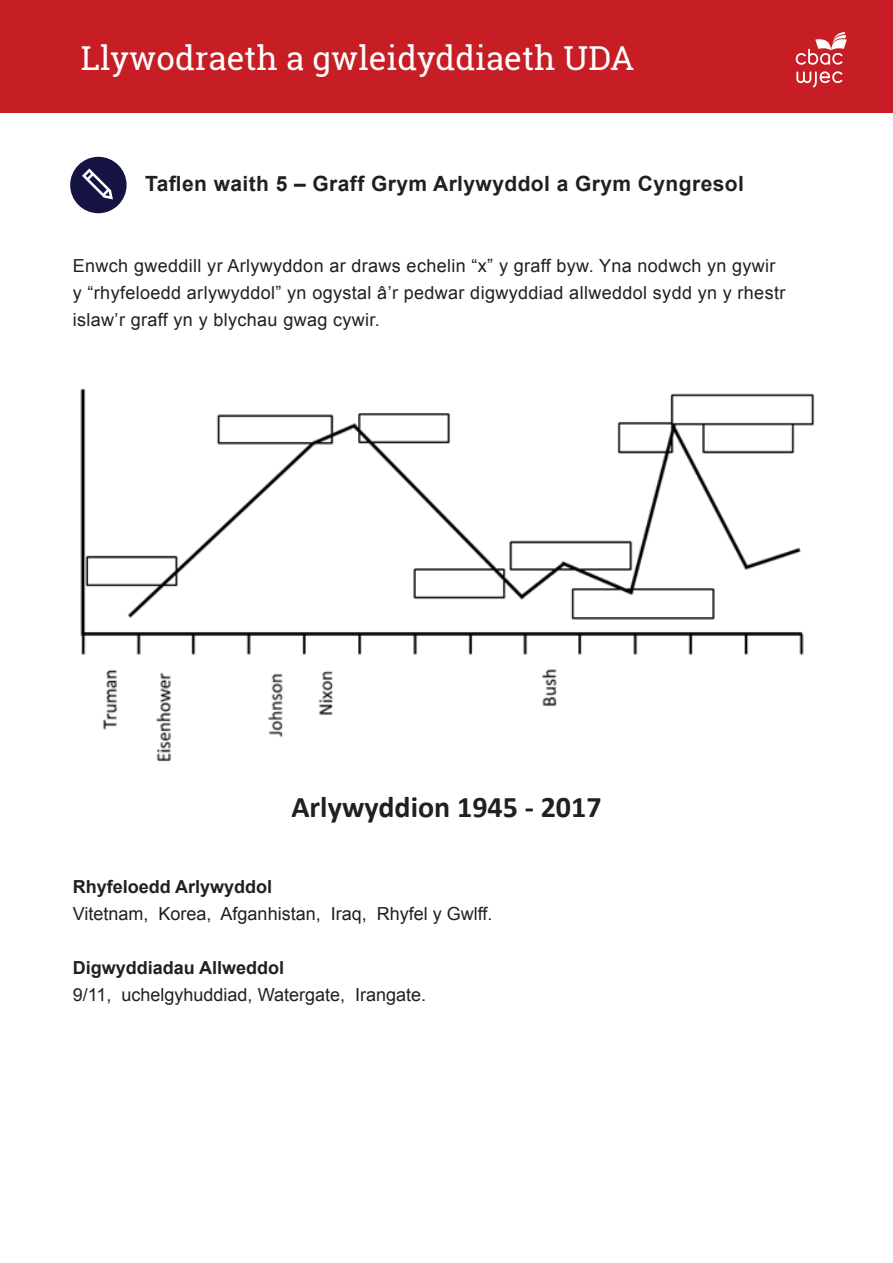
<style>
.page{position:relative;width:893px;height:1263px;background:#fff}
.page>*{position:absolute;margin:0;border:0;box-sizing:border-box;transform-origin:0 0}
.t1{font:33px "Roboto Slab";color:#fff}
.t2{font:700 30px "Calibri";color:#231f20}
.t3{font:700 21px "Arial";letter-spacing:.02em;color:#231f20}
.t4{font:18px/27px "Arial";letter-spacing:.02em;color:#231f20}
.t5{font:18px "Arial";color:#231f20}
.t6{font:700 18px "Arial";color:#231f20}
</style>
<div class="page">
<div style="left:0;top:0;width:893px;height:113px;background:#c61e24"></div>
<div style="left:70px;top:157px;width:57px;height:56px;background:#141342;border-radius:50%"></div>
<svg style="left:82px;top:168px;width:31px;height:31px"></svg>
<img style="left:80px;top:388px;width:735px;height:374px">
<svg style="left:796px;top:71px;width:46px;height:16px"></svg>
<svg style="left:796px;top:32px;width:51px;height:33px"></svg>
<h1 class="t1" style="left:81px;top:35px;width:555px">Llywodraeth a gwleidyddiaeth UDA</h1>
<p class="t3" style="left:145px;top:170px;width:600px">Taflen waith 5 – Graff Grym Arlywyddol a Grym Cyngresol</p>
<p class="t4" style="left:73px;top:253px;width:714px">Enwch gweddill yr Arlywyddon ar draws echelin “x” y graff byw. Yna nodwch yn gywir y “rhyfeloedd arlywyddol” yn ogystal â’r pedwar digwyddiad allweddol sydd yn y rhestr islaw’r graff yn y blychau gwag cywir.</p>
<p class="t2" style="left:291px;top:787px;width:312px">Arlywyddion 1945 - 2017</p>
<p class="t6" style="left:73px;top:875px;width:201px">Rhyfeloedd Arlywyddol</p>
<p class="t5" style="left:73px;top:902px;width:421px">Vitetnam, Korea, Afganhistan, Iraq, Rhyfel y Gwlff.</p>
<p class="t6" style="left:73px;top:956px;width:213px">Digwyddiadau Allweddol</p>
<p class="t5" style="left:73px;top:983px;width:355px">9/11, uchelgyhuddiad, Watergate, Irangate.</p>
</div>
